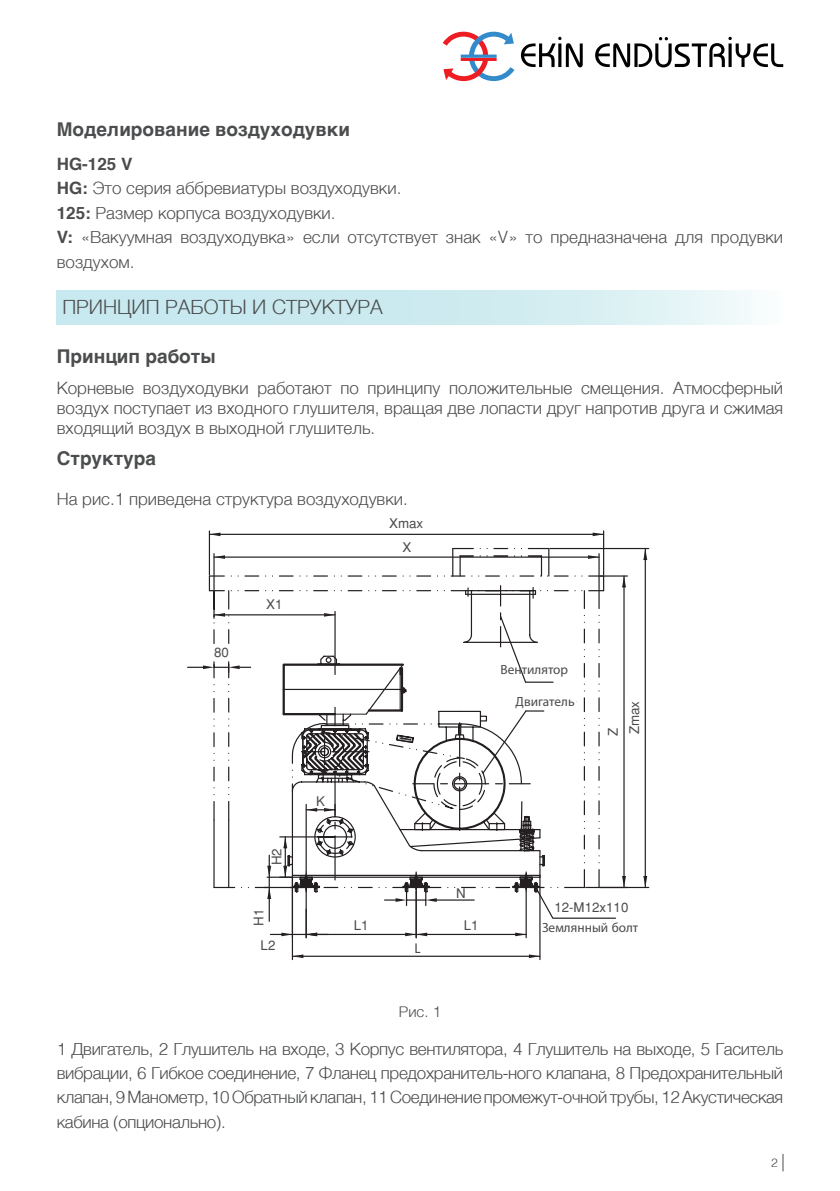
<style>
.page{position:relative;width:840px;height:1191px;background:#fff}
.page>*{position:absolute;margin:0;border:0;box-sizing:border-box;transform-origin:0 0}
.t1{font:300 20px "Helvetica";color:#4b4c4d}
.t2{font:700 19px "Helvetica";color:#4b4c4d}
.t3{font:300 17px/24.4px "Helvetica";color:#4b4c4d;text-align:justify}
.t4{font:15.6px "Helvetica Normal Tr";color:#494a49}
.t5{font:300 15px "Helvetica";color:#4b4c4d}
.t6{font:13.4px/23.6px "Helvetica Normal Tr";color:#494a49;text-align:center}
.t7{font:13.4px "Myriad Pro";color:#494a49}
.t8{font:300 12px "Helvetica";color:#4b4c4d}
.s1{font-weight:700}
</style>
<div class="page">
<svg style="left:782px;top:1153px;width:1px;height:18px"></svg>
<svg style="left:442px;top:32px;width:72px;height:49px"></svg>
<svg style="left:520px;top:37px;width:62px;height:30px"></svg>
<svg style="left:595px;top:37px;width:187px;height:30px"></svg>
<svg style="left:57px;top:291px;width:695px;height:34px;background:#d1ecf1"></svg>
<hr style="left:209px;top:534px;width:394px;height:1px;background:#231f20">
<svg style="left:210px;top:532px;width:10px;height:4px"></svg>
<svg style="left:592px;top:532px;width:10px;height:4px"></svg>
<hr style="left:209px;top:531px;width:1px;height:44px;background:#231f20">
<hr style="left:602px;top:531px;width:2px;height:44px;background:#231f20">
<svg style="left:213px;top:547px;width:436px;height:342px"></svg>
<hr style="left:539px;top:875px;width:1px;height:84px;background:#231f20">
<hr style="left:292px;top:877px;width:1px;height:82px;background:#231f20">
<svg style="left:291px;top:639px;width:227px;height:15px"></svg>
<svg style="left:551px;top:732px;width:65px;height:187px"></svg>
<svg style="left:187px;top:654px;width:364px;height:304px"></svg>
<p class="t2" style="left:57px;top:114px;width:294px">Моделирование воздуходувки</p>
<p class="t3" style="left:57px;top:151px;width:727px;text-align:left"><span class="s1">HG-125 V<br>HG:</span> Это серия аббревиатуры воздуходувки.<br><span class="s1">125:</span> Размер корпуса воздуходувки.<br><span class="s1">V:</span> «Вакуумная воздуходувка» если отсутствует знак «V» то предназначена для продувки воздухом.</p>
<p class="t1" style="left:62px;top:290px;width:322px">ПРИНЦИП РАБОТЫ И СТРУКТУРА</p>
<p class="t2" style="left:57px;top:341px;width:160px">Принцип работы</p>
<p class="t3" style="left:57px;top:376px;width:727px;line-height:20.4px">Корневые воздуходувки работают по принципу положительные смещения. Атмосферный воздух поступает из входного глушителя, вращая две лопасти друг напротив друга и сжимая входящий воздух в выходной глушитель.</p>
<p class="t2" style="left:57px;top:443px;width:101px">Структура</p>
<p class="t3" style="left:57px;top:486px;width:352px">На рис.1 приведена структура воздуходувки.</p>
<p class="t6" style="left:214px;top:640px;width:16px">80</p>
<p class="t6" style="left:266px;top:592px;width:18px">X1</p>
<p class="t6" style="left:265px;top:865px;width:19px;rotate:-90deg">H2</p>
<p class="t6" style="left:247px;top:925px;width:19px;rotate:-90deg">H1</p>
<p class="t6" style="left:260px;top:933px;width:16px">L2</p>
<p class="t6" style="left:389px;top:511px;width:36px">Xmax<br>X</p>
<p class="t6" style="left:316px;top:789px;width:10px">K</p>
<p class="t6" style="left:353px;top:914px;width:16px">L1</p>
<p class="t7" style="left:500px;top:661px;width:69px">Вентилятор</p>
<p class="t7" style="left:515px;top:693px;width:61px">Двигатель</p>
<p class="t6" style="left:602px;top:735px;width:36px;line-height:21.2px;text-align:left;rotate:-90deg">Z<br>Zmax</p>
<p class="t6" style="left:456px;top:882px;width:11px">N</p>
<p class="t6" style="left:463px;top:914px;width:16px">L1</p>
<p class="t5" style="left:398px;top:998px;width:44px">Рис. 1</p>
<p class="t6" style="left:554px;top:895px;width:76px">12-M12x110</p>
<p class="t7" style="left:541px;top:919px;width:98px">Землянный болт</p>
<p class="t3" style="left:57px;top:1035px;width:727px">1 Двигатель, 2 Глушитель на входе, 3 Корпус вентилятора, 4 Глушитель на выходе, 5 Гаситель вибрации, 6 Гибкое соединение, 7 Фланец предохранитель-ного клапана, 8 Предохранительный клапан, 9 Манометр, 10 Обратный клапан, 11 Соединение промежут-очной трубы, 12 Акустическая кабина (опционально).</p>
<p class="t4" style="left:364px;top:1086px;width:96px">Outlet Flange</p>
<p class="t6" style="left:92px;top:1108px;width:98px">Pressure Gauge</p>
<p class="t8" style="left:770px;top:1152px;width:8px">2</p>
</div>
